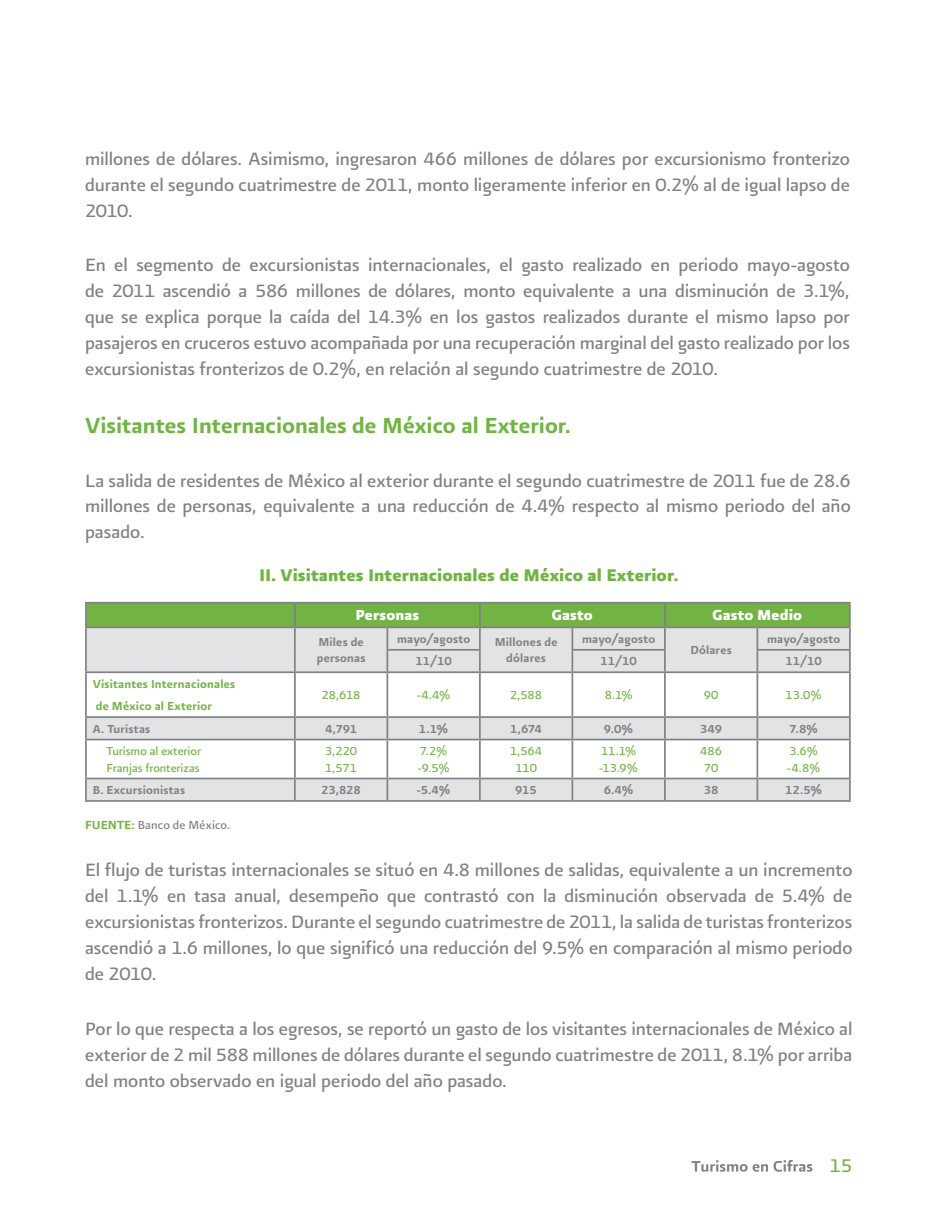
<style>
.page{position:relative;width:936px;height:1219px;background:#fff}
.page>*{position:absolute;margin:0;border:0;box-sizing:border-box;transform-origin:0 0}
.t1{font:26px "Presidencia Firme";color:#72b444}
.t2{font:22px "Presidencia Base";color:#72b444}
.t3{font:21.4px/26px "Presidencia Base";color:#808285;text-align:justify}
.t4{font:20px "Presidencia Fuerte";letter-spacing:.005em;color:#72b444}
.t5{font:17.2px "Presidencia Fuerte";letter-spacing:.01em;color:#fff}
.t6{font:14px "Presidencia Base";letter-spacing:.01em;color:#808285}
.t7{font:13.8px/16.6px "Presidencia Firme";letter-spacing:.015em;color:#808285}
.t8{font:13.8px/16.6px "Presidencia Base";color:#72b444}
.t9{font:13.8px/22.4px "Presidencia Firme";letter-spacing:.015em;color:#72b444}
.s1{font-family:"Presidencia Firme";color:#72b444}
</style>
<div class="page">
<svg style="left:691px;top:1160px;width:121px;height:12px"></svg>
<div style="left:87px;top:779px;width:762px;height:21px;background:#e2e3e4"></div>
<svg style="left:87px;top:673px;width:762px;height:105px"></svg>
<hr style="left:85px;top:626px;width:210px;height:2px;background:#808285">
<hr style="left:294px;top:673px;width:2px;height:43px;background:#808285">
<hr style="left:386px;top:673px;width:2px;height:43px;background:#808285">
<hr style="left:479px;top:673px;width:1px;height:43px;background:#808285">
<hr style="left:571px;top:673px;width:2px;height:43px;background:#808285">
<hr style="left:664px;top:673px;width:1px;height:43px;background:#808285">
<hr style="left:756px;top:673px;width:2px;height:43px;background:#808285">
<hr style="left:849px;top:673px;width:1px;height:43px;background:#808285">
<hr style="left:294px;top:718px;width:2px;height:21px;background:#808285">
<hr style="left:386px;top:718px;width:2px;height:21px;background:#808285">
<svg style="left:479px;top:718px;width:1px;height:21px"></svg>
<hr style="left:571px;top:718px;width:2px;height:21px;background:#808285">
<svg style="left:664px;top:718px;width:1px;height:21px"></svg>
<hr style="left:756px;top:718px;width:2px;height:21px;background:#808285">
<svg style="left:849px;top:718px;width:1px;height:21px"></svg>
<hr style="left:294px;top:740px;width:2px;height:38px;background:#808285">
<hr style="left:386px;top:740px;width:2px;height:38px;background:#808285">
<hr style="left:479px;top:740px;width:1px;height:38px;background:#808285">
<hr style="left:571px;top:740px;width:2px;height:38px;background:#808285">
<hr style="left:664px;top:740px;width:1px;height:38px;background:#808285">
<hr style="left:756px;top:740px;width:2px;height:38px;background:#808285">
<hr style="left:849px;top:740px;width:1px;height:38px;background:#808285">
<hr style="left:294px;top:779px;width:2px;height:21px;background:#808285">
<hr style="left:386px;top:779px;width:2px;height:21px;background:#808285">
<svg style="left:479px;top:779px;width:1px;height:21px"></svg>
<hr style="left:571px;top:779px;width:2px;height:21px;background:#808285">
<svg style="left:664px;top:779px;width:1px;height:21px"></svg>
<hr style="left:756px;top:779px;width:2px;height:21px;background:#808285">
<svg style="left:849px;top:779px;width:1px;height:21px"></svg>
<hr style="left:85px;top:671px;width:210px;height:2px;background:#808285">
<hr style="left:295px;top:671px;width:92px;height:2px;background:#808285">
<hr style="left:387px;top:671px;width:93px;height:2px;background:#808285">
<hr style="left:480px;top:671px;width:92px;height:2px;background:#808285">
<hr style="left:572px;top:671px;width:92px;height:2px;background:#808285">
<hr style="left:664px;top:671px;width:93px;height:2px;background:#808285">
<hr style="left:757px;top:671px;width:93px;height:2px;background:#808285">
<hr style="left:85px;top:602px;width:210px;height:2px;background:#808285">
<hr style="left:85px;top:604px;width:2px;height:22px;background:#808285">
<hr style="left:295px;top:602px;width:92px;height:2px;background:#808285">
<hr style="left:387px;top:602px;width:93px;height:2px;background:#808285">
<hr style="left:480px;top:602px;width:92px;height:2px;background:#808285">
<hr style="left:572px;top:602px;width:92px;height:2px;background:#808285">
<hr style="left:664px;top:602px;width:93px;height:2px;background:#808285">
<hr style="left:757px;top:602px;width:93px;height:2px;background:#808285">
<svg style="left:86px;top:603px;width:764px;height:68px;background:#b7cda9"></svg>
<hr style="left:85px;top:628px;width:2px;height:22px;background:#808285">
<hr style="left:85px;top:650px;width:2px;height:21px;background:#808285">
<hr style="left:85px;top:673px;width:2px;height:43px;background:#808285">
<hr style="left:85px;top:740px;width:2px;height:38px;background:#808285">
<hr style="left:85px;top:716px;width:210px;height:2px;background:#808285">
<hr style="left:85px;top:718px;width:2px;height:21px;background:#808285">
<hr style="left:295px;top:716px;width:92px;height:2px;background:#808285">
<hr style="left:387px;top:716px;width:93px;height:2px;background:#808285">
<hr style="left:480px;top:716px;width:92px;height:2px;background:#808285">
<hr style="left:572px;top:716px;width:92px;height:2px;background:#808285">
<hr style="left:664px;top:716px;width:93px;height:2px;background:#808285">
<hr style="left:757px;top:716px;width:93px;height:2px;background:#808285">
<hr style="left:85px;top:739px;width:210px;height:1px;background:#808285">
<hr style="left:295px;top:739px;width:92px;height:1px;background:#808285">
<hr style="left:387px;top:739px;width:93px;height:1px;background:#808285">
<hr style="left:480px;top:739px;width:92px;height:1px;background:#808285">
<hr style="left:572px;top:739px;width:92px;height:1px;background:#808285">
<hr style="left:664px;top:739px;width:93px;height:1px;background:#808285">
<hr style="left:757px;top:739px;width:93px;height:1px;background:#808285">
<hr style="left:85px;top:778px;width:210px;height:1px;background:#808285">
<hr style="left:85px;top:779px;width:2px;height:21px;background:#808285">
<hr style="left:295px;top:778px;width:92px;height:1px;background:#808285">
<hr style="left:387px;top:778px;width:93px;height:1px;background:#808285">
<hr style="left:480px;top:778px;width:92px;height:1px;background:#808285">
<hr style="left:572px;top:778px;width:92px;height:1px;background:#808285">
<hr style="left:664px;top:778px;width:93px;height:1px;background:#808285">
<hr style="left:757px;top:778px;width:93px;height:1px;background:#808285">
<hr style="left:85px;top:800px;width:210px;height:2px;background:#808285">
<hr style="left:295px;top:800px;width:92px;height:2px;background:#808285">
<hr style="left:387px;top:800px;width:93px;height:2px;background:#808285">
<hr style="left:480px;top:800px;width:92px;height:2px;background:#808285">
<hr style="left:572px;top:800px;width:92px;height:2px;background:#808285">
<hr style="left:664px;top:800px;width:93px;height:2px;background:#808285">
<hr style="left:757px;top:800px;width:93px;height:2px;background:#808285">
<p class="t3" style="left:85px;top:145px;width:766px">millones de dólares. Asimismo, ingresaron 466 millones de dólares por excursionismo fronterizo durante el segundo cuatrimestre de 2011, monto ligeramente inferior en 0.2% al de igual lapso de 2010.</p>
<p class="t3" style="left:85px;top:252px;width:766px">En el segmento de excursionistas internacionales, el gasto realizado en periodo mayo-agosto de 2011 ascendió a 586 millones de dólares, monto equivalente a una disminución de 3.1%, que se explica porque la caída del 14.3% en los gastos realizados durante el mismo lapso por pasajeros en cruceros estuvo acompañada por una recuperación marginal del gasto realizado por los excursionistas fronterizos de 0.2%, en relación al segundo cuatrimestre de 2010.</p>
<p class="t1" style="left:85px;top:410px;width:487px">Visitantes Internacionales de México al Exterior.</p>
<p class="t3" style="left:85px;top:467px;width:767px;line-height:25.4px">La salida de residentes de México al exterior durante el segundo cuatrimestre de 2011 fue de 28.6 millones de personas, equivalente a una reducción de 4.4% respecto al mismo periodo del año pasado.</p>
<p class="t4" style="left:259px;top:564px;width:420px">II. Visitantes Internacionales de México al Exterior.</p>
<p class="t5" style="left:355px;top:606px;width:65px">Personas</p>
<p class="t5" style="left:552px;top:606px;width:42px">Gasto</p>
<p class="t5" style="left:712px;top:606px;width:91px">Gasto Medio</p>
<p class="t7" style="left:317px;top:633px;width:50px">Miles de personas</p>
<p class="t7" style="left:397px;top:630px;width:75px">mayo/agosto</p>
<p class="t7" style="left:494px;top:633px;width:64px;text-align:center">Millones de dólares</p>
<p class="t7" style="left:582px;top:630px;width:75px">mayo/agosto</p>
<p class="t7" style="left:767px;top:630px;width:75px">mayo/agosto</p>
<p class="t7" style="left:690px;top:641px;width:43px">Dólares</p>
<p class="t7" style="left:415px;top:653px;width:38px">11/10</p>
<p class="t7" style="left:600px;top:653px;width:38px">11/10</p>
<p class="t7" style="left:785px;top:653px;width:38px">11/10</p>
<p class="t9" style="left:93px;top:672px;width:144px">Visitantes Internacionales de México al Exterior</p>
<p class="t8" style="left:322px;top:686px;width:40px">28,618</p>
<p class="t8" style="left:417px;top:686px;width:35px">-4.4%</p>
<p class="t8" style="left:510px;top:686px;width:33px">2,588</p>
<p class="t8" style="left:604px;top:686px;width:29px">8.1%</p>
<p class="t8" style="left:703px;top:686px;width:16px">90</p>
<p class="t8" style="left:785px;top:686px;width:38px">13.0%</p>
<p class="t7" style="left:93px;top:720px;width:59px">A. Turistas</p>
<p class="t7" style="left:325px;top:720px;width:34px">4,791</p>
<p class="t7" style="left:419px;top:720px;width:31px">1.1%</p>
<p class="t7" style="left:510px;top:720px;width:33px">1,674</p>
<p class="t7" style="left:604px;top:720px;width:31px">9.0%</p>
<p class="t7" style="left:700px;top:720px;width:23px">349</p>
<p class="t7" style="left:789px;top:720px;width:30px">7.8%</p>
<p class="t8" style="left:107px;top:742px;width:96px">Turismo al exterior<br>Franjas fronterizas</p>
<p class="t8" style="left:325px;top:742px;width:33px">3,220<br>1,571</p>
<p class="t8" style="left:417px;top:742px;width:34px">7.2% -9.5%</p>
<p class="t8" style="left:510px;top:742px;width:34px;text-align:center">1,564<br>110</p>
<p class="t8" style="left:599px;top:742px;width:40px">11.1% -13.9%</p>
<p class="t8" style="left:700px;top:742px;width:23px">486<br>70</p>
<p class="t8" style="left:786px;top:742px;width:35px">3.6% -4.8%</p>
<p class="t7" style="left:93px;top:781px;width:94px">B. Excursionistas</p>
<p class="t7" style="left:321px;top:781px;width:41px">23,828</p>
<p class="t7" style="left:417px;top:781px;width:35px">-5.4%</p>
<p class="t7" style="left:515px;top:781px;width:23px">915</p>
<p class="t7" style="left:604px;top:781px;width:31px">6.4%</p>
<p class="t7" style="left:703px;top:781px;width:16px">38</p>
<p class="t7" style="left:785px;top:781px;width:38px">12.5%</p>
<p class="t6" style="left:85px;top:817px;width:147px"><span class="s1">FUENTE:</span> Banco de México.</p>
<p class="t3" style="left:85px;top:856px;width:768px">El flujo de turistas internacionales se situó en 4.8 millones de salidas, equivalente a un incremento del 1.1% en tasa anual, desempeño que contrastó con la disminución observada de 5.4% de excursionistas fronterizos. Durante el segundo cuatrimestre de 2011, la salida de turistas fronterizos ascendió a 1.6 millones, lo que significó una reducción del 9.5% en comparación al mismo periodo de 2010.</p>
<p class="t3" style="left:85px;top:1015px;width:768px">Por lo que respecta a los egresos, se reportó un gasto de los visitantes internacionales de México al exterior de 2 mil 588 millones de dólares durante el segundo cuatrimestre de 2011, 8.1% por arriba del monto observado en igual periodo del año pasado.</p>
<p class="t2" style="left:829px;top:1153px;width:25px">15</p>
</div>
